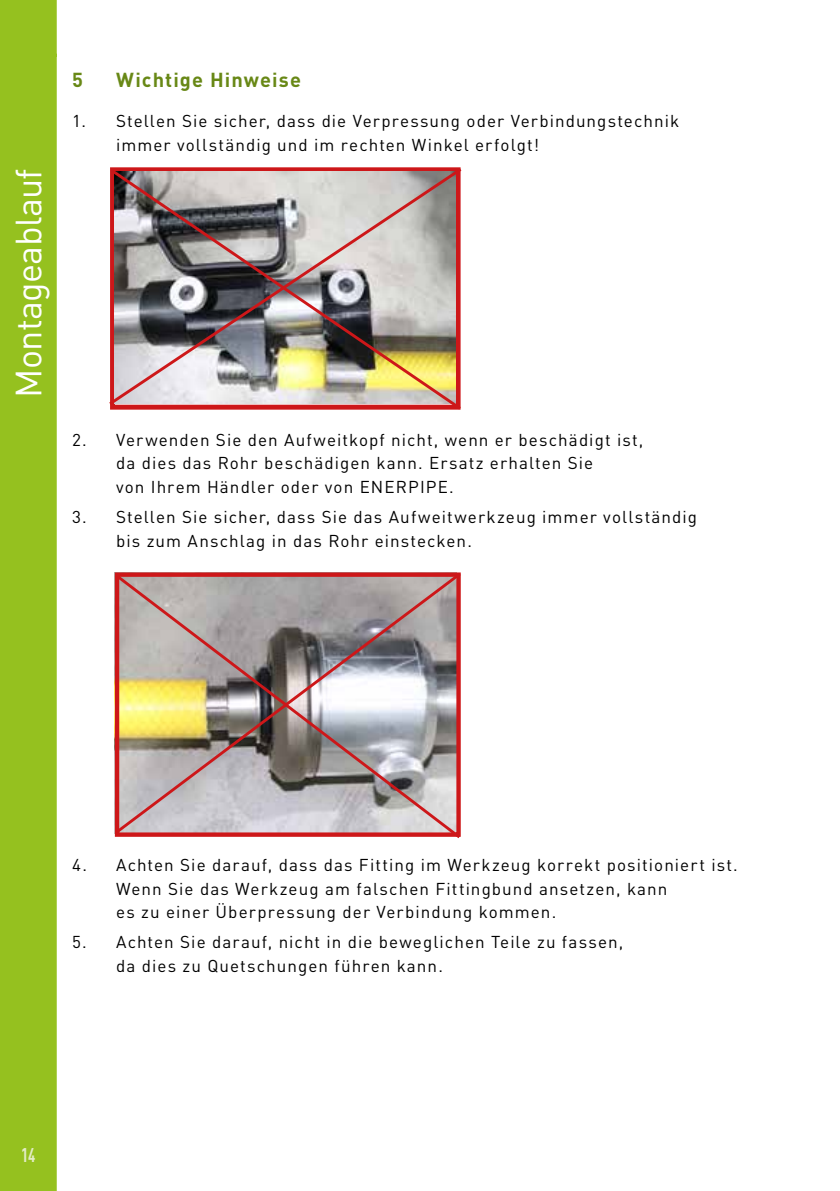
<style>
.page{position:relative;width:840px;height:1191px;background:#fff}
.page>*{position:absolute;margin:0;border:0;box-sizing:border-box;transform-origin:0 0}
.t1{font:36px "DINOT";letter-spacing:-.02em;color:#fff}
.t2{font:700 20px "DINOT";letter-spacing:.055em;color:#688816}
.t3{font:700 condensed 19.6px "DINOT";color:#e3ecc6;scale:.92 1}
.t4{font:17px/23.8px "DINOT";letter-spacing:.065em;color:#000}
</style>
<div class="page">
<div style="left:0;top:0;width:57px;height:1191px;background:#95c11f"></div>
<img style="left:109px;top:167px;width:353px;height:243px">
<svg style="left:114px;top:572px;width:347px;height:267px;background:#afa7a1"></svg>
<div style="left:115px;top:572px;width:345px;height:265px;border:4px solid #cd1719"></div>
<h1 class="t1" style="left:1px;top:398px;width:231px;rotate:-90deg">Montageablauf</h1>
<p class="t2" style="left:72px;top:64px;width:12px">5</p>
<p class="t2" style="left:116px;top:64px;width:186px">Wichtige Hinweise</p>
<p class="t4" style="left:116px;top:107px;width:564px;text-indent:-44px">1. Stellen Sie sicher, dass die Verpressung oder Verbindungstechnik immer vollständig und im rechten Winkel erfolgt!</p>
<p class="t4" style="left:116px;top:426px;width:528px;text-indent:-44px">2. Verwenden Sie den Aufweitkopf nicht, wenn er beschädigt ist, da dies das Rohr beschädigen kann. Ersatz erhalten Sie<br>von Ihrem Händler oder von ENERPIPE.</p>
<p class="t4" style="left:116px;top:503px;width:582px;text-indent:-44px">3. Stellen Sie sicher, dass Sie das Aufweitwerkzeug immer vollständig bis zum Anschlag in das Rohr einstecken.</p>
<p class="t4" style="left:116px;top:851px;width:623px;text-indent:-44px">4. Achten Sie darauf, dass das Fitting im Werkzeug korrekt positioniert ist.<br>Wenn Sie das Werkzeug am falschen Fittingbund ansetzen, kann<br>es zu einer Überpressung der Verbindung kommen.</p>
<p class="t4" style="left:116px;top:928px;width:508px;text-indent:-44px">5. Achten Sie darauf, nicht in die beweglichen Teile zu fassen, da dies zu Quetschungen führen kann.</p>
<p class="t3" style="left:21px;top:1140px;width:17px">14</p>
</div>
